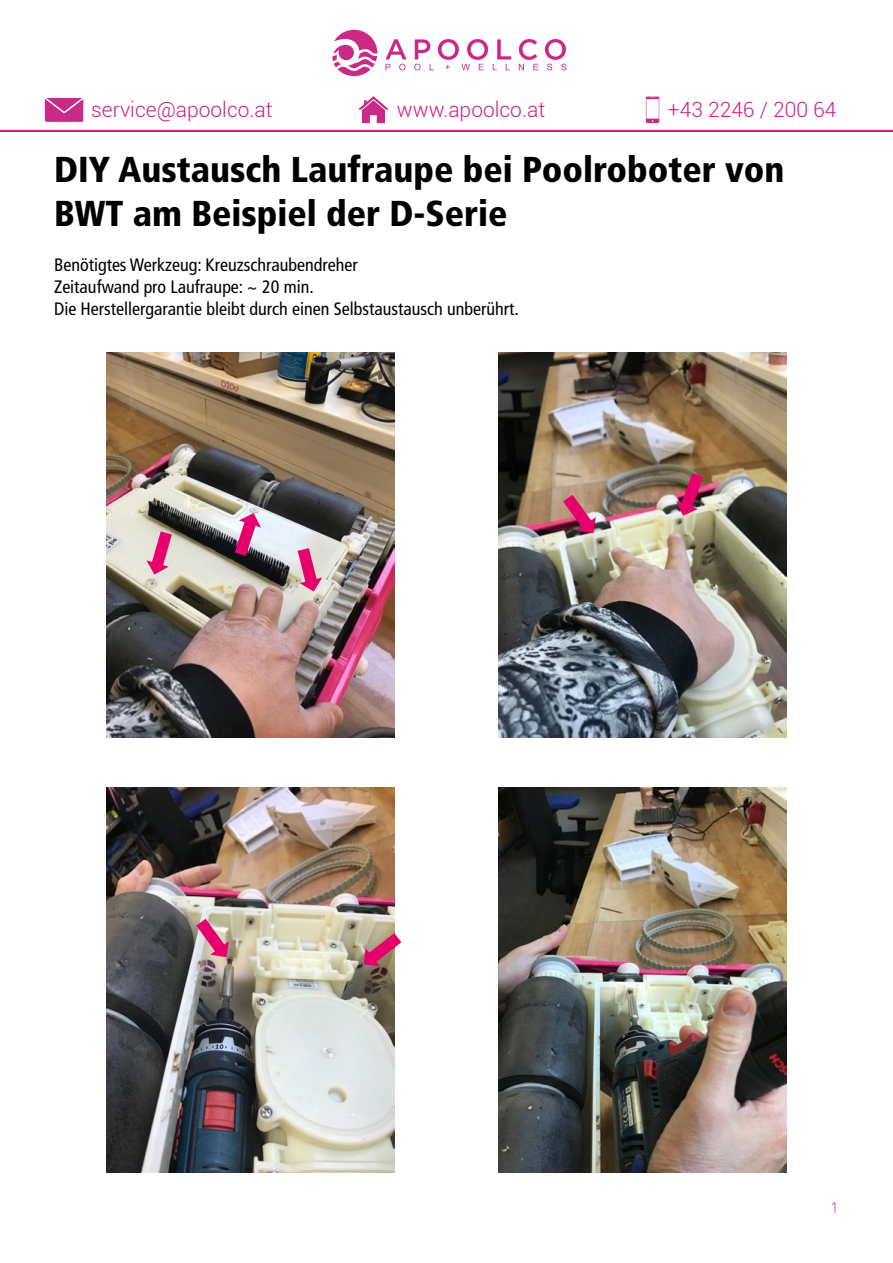
<style>
.page{position:relative;width:893px;height:1263px;background:#fff}
.page>*{position:absolute;margin:0;border:0;box-sizing:border-box;transform-origin:0 0}
.t1{font:900 condensed 36px/43.5px "Frutiger";color:#000}
.t2{font:300 21px "Roboto";color:#cc2286}
.t3{font:condensed 18px "Frutiger";color:#000}
.t4{font:300 15px "Open Sans";color:#cb2987}
</style>
<div class="page">
<svg style="left:385px;top:39px;width:181px;height:31px"></svg>
<svg style="left:332px;top:30px;width:45px;height:46px"></svg>
<hr style="left:0;top:130px;width:893px;height:2px;background:#cc2286">
<svg style="left:646px;top:97px;width:13px;height:26px"></svg>
<div style="left:44px;top:97px;width:40px;height:26px;background:#c92987;border-radius:2px"></div>
<div style="left:43px;top:96px;width:42px;height:27px;border:2px solid #fff;border-radius:2px"></div>
<svg style="left:44px;top:96px;width:41px;height:19px"></svg>
<svg style="left:358px;top:96px;width:31px;height:27px"></svg>
<img style="left:106px;top:353px;width:288px;height:384px">
<img style="left:498px;top:353px;width:289px;height:384px">
<img style="left:106px;top:788px;width:288px;height:384px">
<img style="left:498px;top:788px;width:289px;height:384px">
<svg style="left:292px;top:547px;width:33px;height:47px;background:#dfdfd7"></svg>
<svg style="left:143px;top:530px;width:35px;height:48px;background:#e0e0d2"></svg>
<svg style="left:229px;top:509px;width:36px;height:49px;background:#b4bbbf"></svg>
<svg style="left:558px;top:491px;width:45px;height:49px;background:#a78b80"></svg>
<img style="left:672px;top:471px;width:37px;height:49px">
<svg style="left:192px;top:915px;width:44px;height:49px;background:#c3bdad"></svg>
<svg style="left:357px;top:928px;width:38px;height:46px;background:#9b9274"></svg>
<p class="t2" style="left:91px;top:95px;width:183px">service@apoolco.at</p>
<p class="t2" style="left:397px;top:95px;width:150px">www.apoolco.at</p>
<p class="t2" style="left:668px;top:95px;width:170px">+43 2246 / 200 64</p>
<p class="t1" style="left:54px;top:148px;width:732px">DIY Austausch Laufraupe bei Poolroboter von<br>BWT am Beispiel der D-Serie</p>
<p class="t3" style="left:54px;top:255px;width:305px">Benötigtes Werkzeug: Kreuzschraubendreher</p>
<p class="t3" style="left:54px;top:276px;width:261px">Zeitaufwand pro Laufraupe: ~ 20 min.</p>
<p class="t3" style="left:54px;top:298px;width:466px">Die Herstellergarantie bleibt durch einen Selbstaustausch unberührt.</p>
<p class="t4" style="left:830px;top:1197px;width:10px">1</p>
</div>
